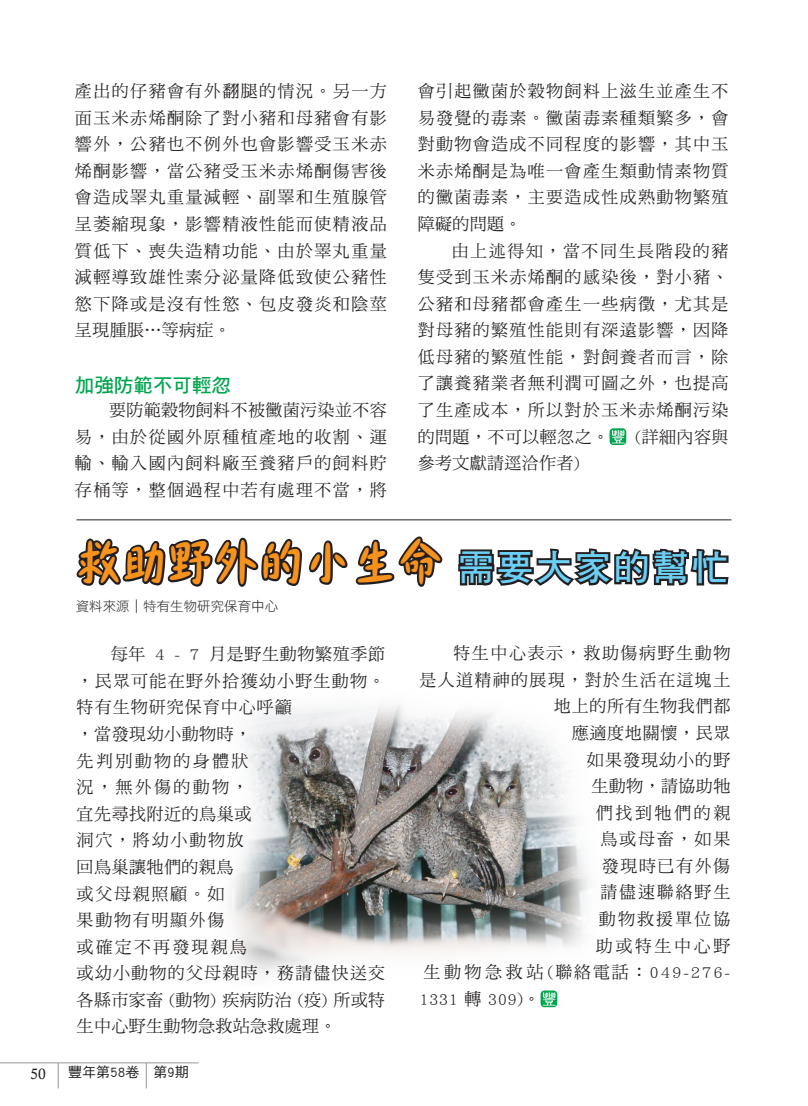
<style>
.page{position:relative;width:808px;height:1106px;background:#fff}
.page>*{position:absolute;margin:0;border:0;box-sizing:border-box;transform-origin:0 0}
.t1{font:51px "DF Bang Bang Std W5";color:#f7931d;scale:.9 1}
.t2{font:19.5px "DF Hei Std W7";color:#00a54f}
.t3{font:16.95px/26.5px "DF Ming Std W5";letter-spacing:.08em;color:#231f20;text-align:justify}
.t4{font:16.95px/26.5px "DF Ming Std W5";letter-spacing:.06em;color:#231f20}
.t5{font:16.95px "DF Ming Std W5";letter-spacing:.105em;color:#231f20}
.t6{font:16.95px "DF Ming Std W5";letter-spacing:.04em;color:#231f20}
.t7{font:16.95px "DF Ming Std W5";letter-spacing:.15em;color:#231f20}
.t8{font:16.95px "DF Ming Std W5";letter-spacing:.02em;color:#231f20}
.t9{font:16.95px "DF Ming Std W5";letter-spacing:.12em;color:#231f20}
.t10{font:15px "Calisto";color:#231f20}
.t11{font:13.95px "DF Hei Std W5";color:#231f20}
.t12{font:13.5px "DF Li Hei Std W3";color:#231f20}
.s1{font-family:"DF Hei Std W7";font-size:36px;color:#6bcff6}
</style>
<div class="page">
<hr style="left:0;top:1062px;width:199px;height:1px;background:#939598">
<svg style="left:58px;top:1062px;width:1px;height:26px"></svg>
<svg style="left:146px;top:1062px;width:1px;height:26px"></svg>
<img style="left:228px;top:711px;width:362px;height:264px">
<svg style="left:458px;top:548px;width:271px;height:38px"></svg>
<svg style="left:76px;top:519px;width:368px;height:215px"></svg>
<svg style="left:609px;top:428px;width:17px;height:17px"></svg>
<svg style="left:612px;top:430px;width:13px;height:13px"></svg>
<hr style="left:77px;top:519px;width:654px;height:1px;background:#231f20">
<svg style="left:540px;top:990px;width:17px;height:17px"></svg>
<svg style="left:543px;top:992px;width:13px;height:13px"></svg>
<p class="t3" style="left:75px;top:77px;width:313px">產出的仔豬會有外翻腿的情況。另一方面玉米赤烯酮除了對小豬和母豬會有影響外，公豬也不例外也會影響受玉米赤烯酮影響，當公豬受玉米赤烯酮傷害後會造成睪丸重量減輕、副睪和生殖腺管呈萎縮現象，影響精液性能而使精液品質低下、喪失造精功能、由於睪丸重量減輕導致雄性素分泌量降低致使公豬性慾下降或是沒有性慾、包皮發炎和陰莖呈現腫脹…等病症。</p>
<p class="t2" style="left:75px;top:374px;width:157px">加強防範不可輕忽</p>
<p class="t3" style="left:75px;top:396px;width:313px;text-indent:34px">要防範穀物飼料不被黴菌污染並不容易，由於從國外原種植產地的收割、運輸、輸入國內飼料廠至養豬戶的飼料貯存桶等，整個過程中若有處理不當，將</p>
<p class="t3" style="left:418px;top:77px;width:312px">會引起黴菌於穀物飼料上滋生並產生不易發覺的毒素。黴菌毒素種類繁多，會對動物會造成不同程度的影響，其中玉米赤烯酮是為唯一會產生類動情素物質的黴菌毒素，主要造成性成熟動物繁殖障礙的問題。</p>
<p class="t3" style="left:418px;top:237px;width:312px;text-indent:34px">由上述得知，當不同生長階段的豬隻受到玉米赤烯酮的感染後，對小豬、公豬和母豬都會產生一些病徵，尤其是對母豬的繁殖性能則有深遠影響，因降低母豬的繁殖性能，對飼養者而言，除了讓養豬業者無利潤可圖之外，也提高了生產成本，所以對於玉米赤烯酮污染的問題，不可以輕忽之。</p>
<p class="t3" style="left:636px;top:423px;width:94px">(詳細內容與</p>
<p class="t8" style="left:418px;top:454px;width:163px">參考文獻請逕洽作者)</p>
<h1 class="t1" style="left:76px;top:534px;width:726px">救助野外的小生命 <span class="s1">需要大家的幫忙</span></h1>
<p class="t12" style="left:76px;top:599px;width:204px">資料來源｜特有生物研究保育中心</p>
<p class="t4" style="left:77px;top:640px;width:310px;text-indent:34px">每年 4 - 7 月是野生動物繁殖季節，民眾可能在野外拾獲幼小野生動物。特有生物研究保育中心呼籲<br>，當發現幼小動物時，<br>先判別動物的身體狀<br>況，無外傷的動物，<br>宜先尋找附近的鳥巢或<br>洞穴，將幼小動物放<br>回鳥巢讓牠們的親鳥<br>或父母親照顧。如<br>果動物有明顯外傷<br>或確定不再發現親鳥<br>或幼小動物的父母親時，務請儘快送交各縣市家畜 (動物) 疾病防治 (疫) 所或特生中心野生動物急救站急救處理。</p>
<p class="t10" style="left:30px;top:1064px;width:17px">50</p>
<p class="t11" style="left:68px;top:1064px;width:122px">豐年第58卷　第9期</p>
<p class="t3" style="left:453px;top:639px;width:278px">特生中心表示，救助傷病野生動物</p>
<p class="t3" style="left:419px;top:666px;width:312px">是人道精神的展現，對於生活在這塊土</p>
<p class="t6" style="left:554px;top:697px;width:178px">地上的所有生物我們都</p>
<p class="t6" style="left:572px;top:723px;width:160px">應適度地關懷，民眾</p>
<p class="t4" style="left:587px;top:746px;width:145px">如果發現幼小的野</p>
<p class="t3" style="left:591px;top:772px;width:140px">生動物，請協助牠</p>
<p class="t7" style="left:596px;top:803px;width:136px">們找到牠們的親</p>
<p class="t3" style="left:600px;top:825px;width:131px">鳥或母畜，如果</p>
<p class="t3" style="left:602px;top:852px;width:130px">發現時已有外傷</p>
<p class="t5" style="left:600px;top:883px;width:131px">請儘速聯絡野生</p>
<p class="t9" style="left:599px;top:909px;width:133px">動物救援單位協</p>
<p class="t7" style="left:596px;top:936px;width:136px">助或特生中心野</p>
<p class="t5" style="left:423px;top:963px;width:308px">生動物急救站 (聯絡電話：049-276-</p>
<p class="t3" style="left:419px;top:985px;width:122px">1331 轉 309)。</p>
</div>
